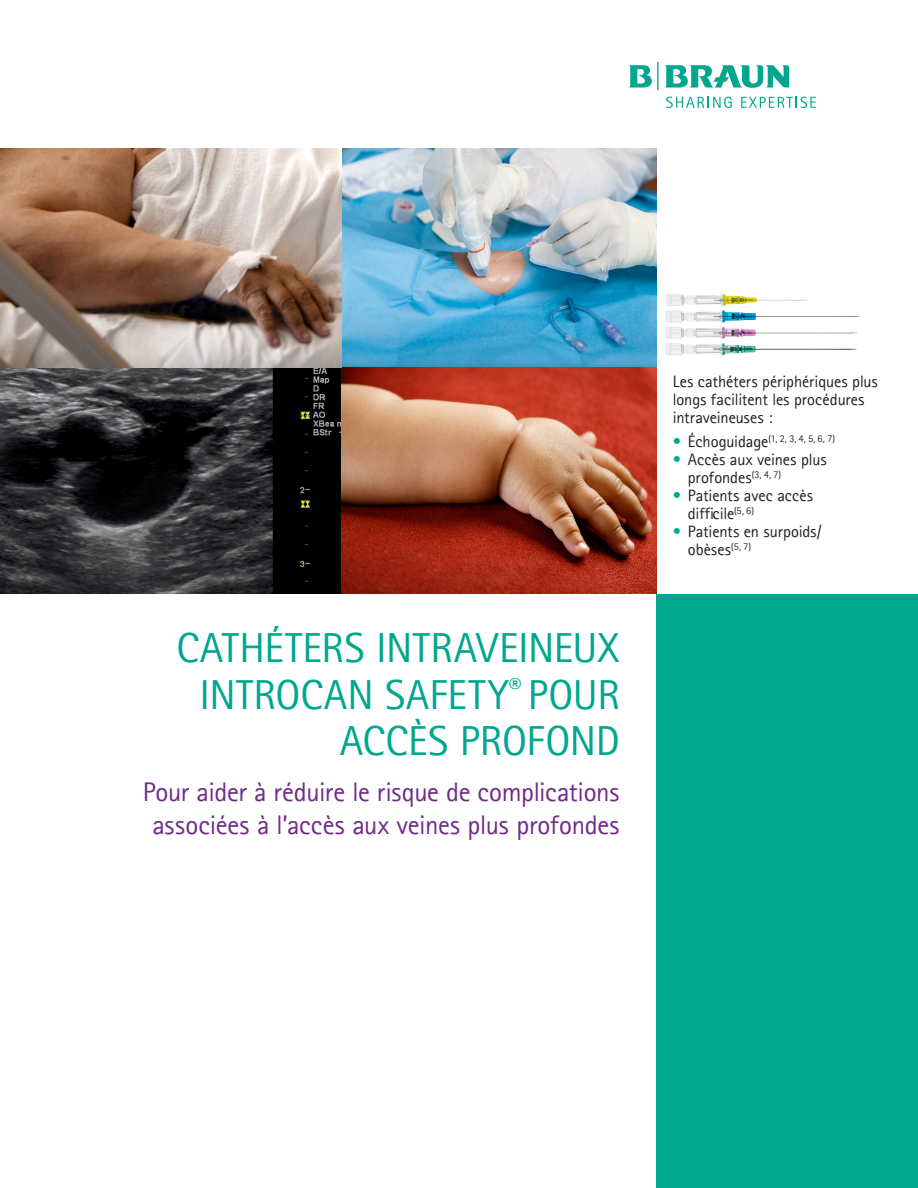
<style>
.page{position:relative;width:918px;height:1188px;background:#fff}
.page>*{position:absolute;margin:0;border:0;box-sizing:border-box;transform-origin:0 0}
.t1{font:42px/46.5px "Rotis II Sans Pro";letter-spacing:-.005em;color:#00a78e;text-align:right}
.t2{font:27px/32.4px "Rotis II Sans Pro";letter-spacing:-.01em;color:#702c86;text-align:center}
.t3{font:16.5px/18px "Rotis II Sans Pro";letter-spacing:-.005em;color:#231f20}
.t4{font:9.6px "Rotis II Sans Pro";color:#231f20}
.s1{font-size:16.5px;color:#00a78e}
.s2{font-size:16.5px}
.s3{color:#00a78e}
</style>
<div class="page">
<img style="left:0;top:148px;width:656px;height:446px">
<svg style="left:666px;top:97px;width:66px;height:11px"></svg>
<svg style="left:741px;top:97px;width:75px;height:11px"></svg>
<svg style="left:629px;top:65px;width:23px;height:23px"></svg>
<svg style="left:665px;top:65px;width:124px;height:23px"></svg>
<hr style="left:657px;top:62px;width:2px;height:28px;background:#00a78e">
<div style="left:656px;top:594px;width:262px;height:594px;background:#00a78e"></div>
<img style="left:666px;top:292px;width:142px;height:15px">
<img style="left:665px;top:309px;width:194px;height:31px">
<img style="left:665px;top:342px;width:192px;height:15px">
<p class="t1" style="left:176px;top:625px;width:445px">CATHÉTERS INTRAVEINEUX<br>INTROCAN SAFETY<sup>®</sup> POUR<br>ACCÈS PROFOND</p>
<p class="t2" style="left:143px;top:776px;width:479px">Pour aider à réduire le risque de complications associées à l’accès aux veines plus profondes</p>
<p class="t3" style="left:673px;top:372px;width:207px">Les cathéters périphériques plus longs facilitent les procédures intraveineuses :</p>
<p class="t4" style="left:673px;top:433px;width:164px"><span class="s1">•</span> <span class="s2">Échoguidage</span>(1, 2, 3, 4, 5, 6, 7)</p>
<p class="t3" style="left:688px;top:451px;width:141px;text-indent:-15px"><span class="s3">•</span> Accès aux veines plus profondes<sup>(3,</sup> <sup>4,</sup> <sup>7)</sup></p>
<p class="t3" style="left:688px;top:487px;width:127px;text-indent:-15px"><span class="s3">•</span> Patients avec accès difficile<sup>(5,</sup> <sup>6)</sup></p>
<p class="t3" style="left:688px;top:523px;width:135px;text-indent:-15px"><span class="s3">•</span> Patients en surpoids/ obèses<sup>(5,</sup> <sup>7)</sup></p>
</div>
